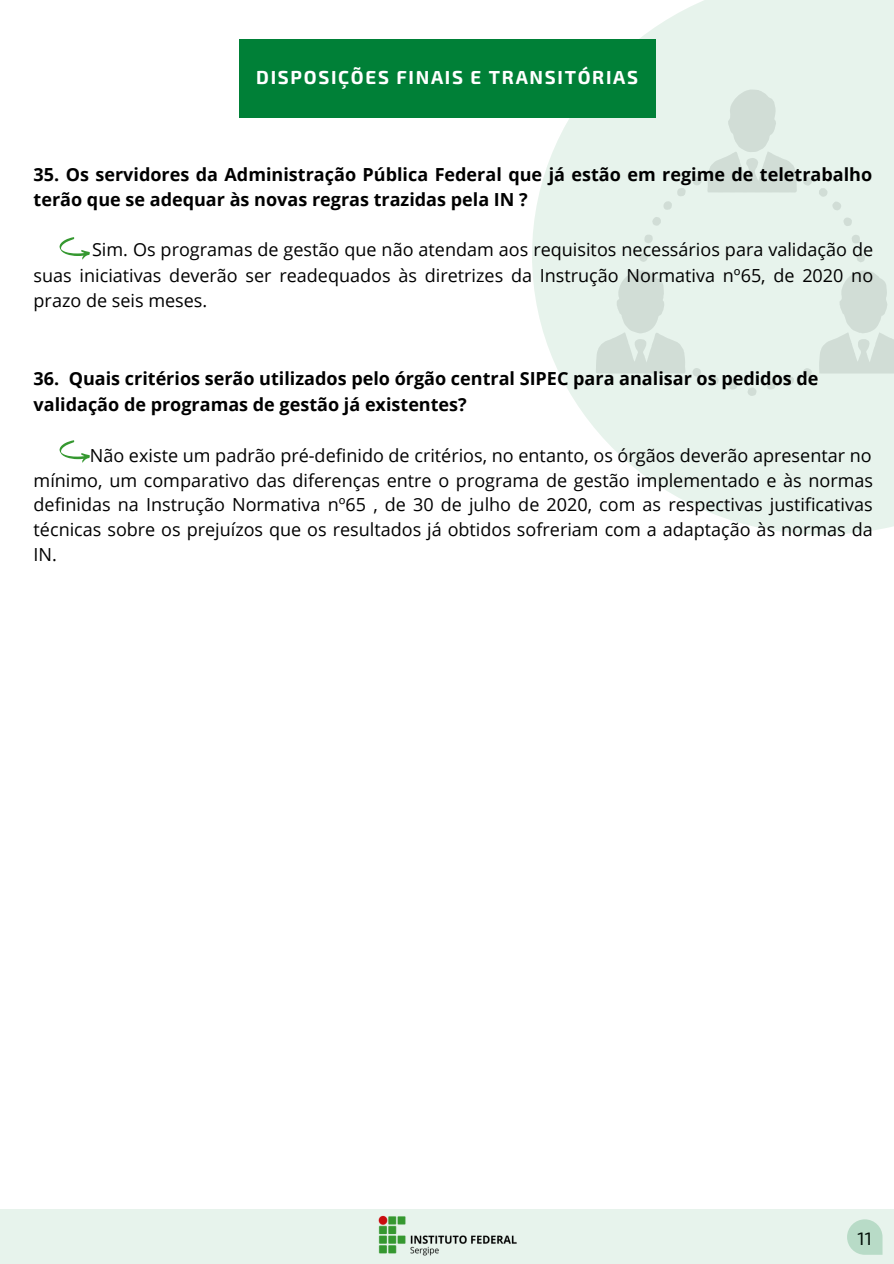
<style>
.page{position:relative;width:894px;height:1264px;background:#fff}
.page>*{position:absolute;margin:0;border:0;box-sizing:border-box;transform-origin:0 0}
.t1{font:700 18.75px "Exo 2";letter-spacing:.09em;color:#fff}
.t2{font:18px/24.8px "Open Sans";color:#000;text-align:justify}
.t3{font:700 18px/24.8px "Open Sans";color:#000}
.t4{font:18px "Exo 2";color:#000}
</style>
<div class="page">
<svg style="left:532px;top:0;width:361px;height:534px;background:#e8f2ec"></svg>
<div style="left:239px;top:40px;width:417px;height:77px;background:#008037"></div>
<svg style="left:59px;top:237px;width:31px;height:22px"></svg>
<svg style="left:59px;top:440px;width:31px;height:23px"></svg>
<div style="left:0;top:1209px;width:893px;height:54px;background:#e7f3ec"></div>
<img style="left:378px;top:1215px;width:139px;height:40px">
<p class="t1" style="left:256px;top:65px;width:383px">DISPOSIÇÕES FINAIS E TRANSITÓRIAS</p>
<p class="t3" style="left:34px;top:162px;width:839px">35. Os servidores da Administração Pública Federal que já estão em regime de teletrabalho terão que se adequar às novas regras trazidas pela IN ?</p>
<p class="t2" style="left:34px;top:236px;width:840px;line-height:26px;text-indent:58px">Sim. Os programas de gestão que não atendam aos requisitos necessários para validação de suas iniciativas deverão ser readequados às diretrizes da Instrução Normativa nº65, de 2020 no prazo de seis meses.</p>
<p class="t3" style="left:34px;top:365px;width:786px;line-height:26px">36. Quais critérios serão utilizados pelo órgão central SIPEC para analisar os pedidos de validação de programas de gestão já existentes?</p>
<p class="t2" style="left:34px;top:442px;width:840px;text-indent:56px">Não existe um padrão pré-definido de critérios, no entanto, os órgãos deverão apresentar no mínimo, um comparativo das diferenças entre o programa de gestão implementado e às normas definidas na Instrução Normativa nº65 , de 30 de julho de 2020, com as respectivas justificativas técnicas sobre os prejuízos que os resultados já obtidos sofreriam com a adaptação às normas da IN.</p>
<p class="t4" style="left:857px;top:1227px;width:16px">11</p>
</div>
